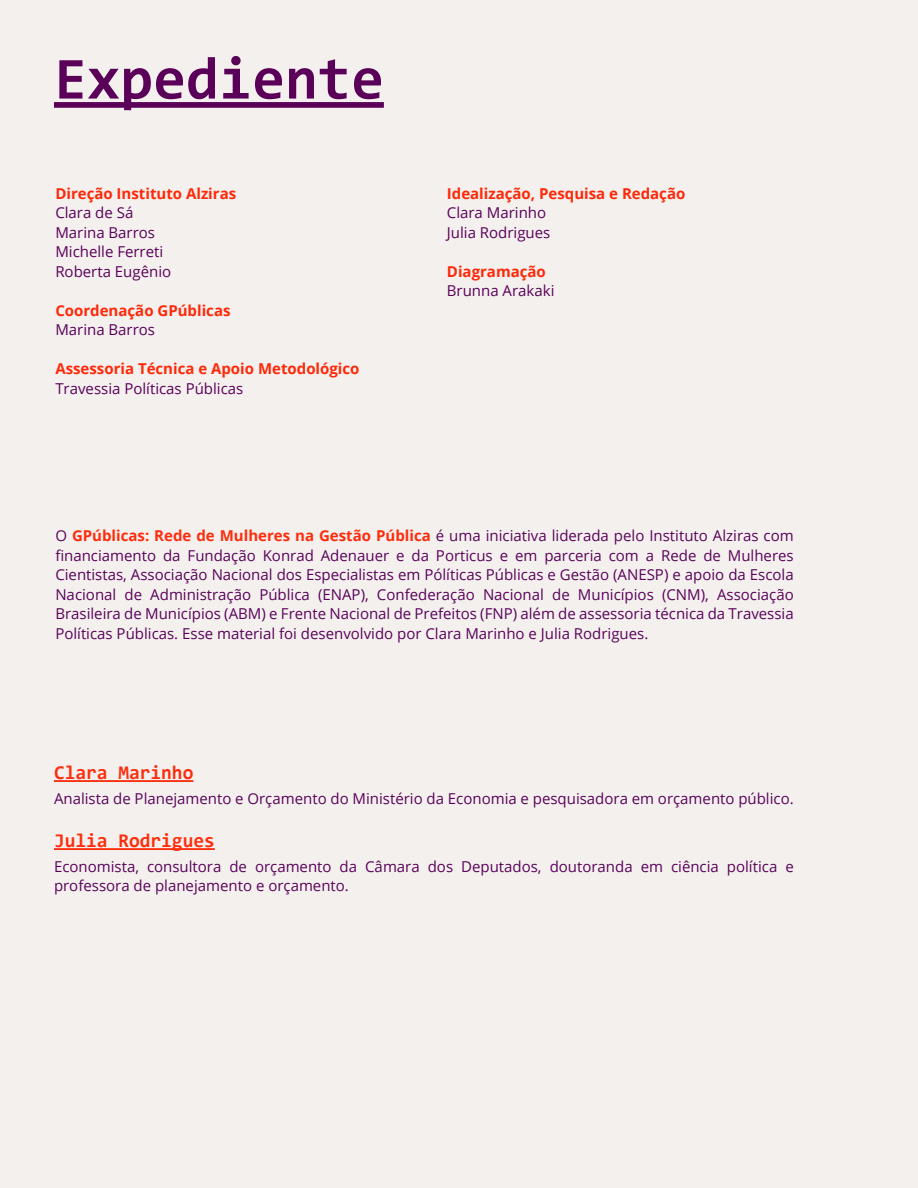
<style>
.page{position:relative;width:918px;height:1188px;background:#f4f0ee}
.page>*{position:absolute;margin:0;border:0;box-sizing:border-box;transform-origin:0 0}
.t1{font:700 60px "Consolas";color:#5a0059}
.t2{font:700 19.5px "Consolas";color:#fd2d0c}
.t3{font:15px/19.5px "Open Sans";color:#5a035a;text-align:justify}
.t4{font:15px/19.5px "Open Sans";color:#5a0059}
.t5{font:700 15px "Open Sans";color:#fe2909}
.s1{font-weight:700;color:#fd2d0c}
</style>
<div class="page">
<div style="left:54px;top:102px;width:330px;height:6px;background:#5a0059"></div>
<hr style="left:54px;top:848px;width:161px;height:2px;background:#fd2d0c">
<hr style="left:54px;top:780px;width:139px;height:2px;background:#fd2d0c">
<h1 class="t1" style="left:54px;top:40px;width:331px">Expediente</h1>
<p class="t5" style="left:55px;top:183px;width:182px">Direção Instituto Alziras</p>
<p class="t4" style="left:55px;top:202px;width:117px">Clara de Sá<br>Marina Barros<br>Michelle Ferreti<br>Roberta Eugênio</p>
<p class="t5" style="left:55px;top:300px;width:177px">Coordenação GPúblicas</p>
<p class="t4" style="left:55px;top:319px;width:101px">Marina Barros</p>
<p class="t5" style="left:55px;top:358px;width:306px">Assessoria Técnica e Apoio Metodológico</p>
<p class="t4" style="left:55px;top:378px;width:189px">Travessia Políticas Públicas</p>
<p class="t5" style="left:447px;top:183px;width:240px">Idealização, Pesquisa e Redação</p>
<p class="t4" style="left:447px;top:202px;width:105px">Clara Marinho<br>Julia Rodrigues</p>
<p class="t5" style="left:447px;top:261px;width:100px">Diagramação</p>
<p class="t4" style="left:447px;top:280px;width:109px">Brunna Arakaki</p>
<p class="t3" style="left:55px;top:526px;width:740px">O <span class="s1">GPúblicas: Rede de Mulheres na Gestão Pública</span> é uma iniciativa liderada pelo Instituto Alziras com financiamento da Fundação Konrad Adenauer e da Porticus e em parceria com a Rede de Mulheres Cientistas, Associação Nacional dos Especialistas em Pólíticas Públicas e Gestão (ANESP) e apoio da Escola Nacional de Administração Pública (ENAP), Confederação Nacional de Municípios (CNM), Associação Brasileira de Municípios (ABM) e Frente Nacional de Prefeitos (FNP) além de assessoria técnica da Travessia Políticas Públicas. Esse material foi desenvolvido por Clara Marinho e Julia Rodrigues.</p>
<h2 class="t2" style="left:54px;top:760px;width:141px">Clara Marinho</h2>
<p class="t3" style="left:54px;top:789px;width:741px">Analista de Planejamento e Orçamento do Ministério da Economia e pesquisadora em orçamento público.</p>
<h2 class="t2" style="left:54px;top:828px;width:162px">Julia Rodrigues</h2>
<p class="t3" style="left:54px;top:856px;width:741px">Economista, consultora de orçamento da Câmara dos Deputados, doutoranda em ciência política e professora de planejamento e orçamento.</p>
</div>
